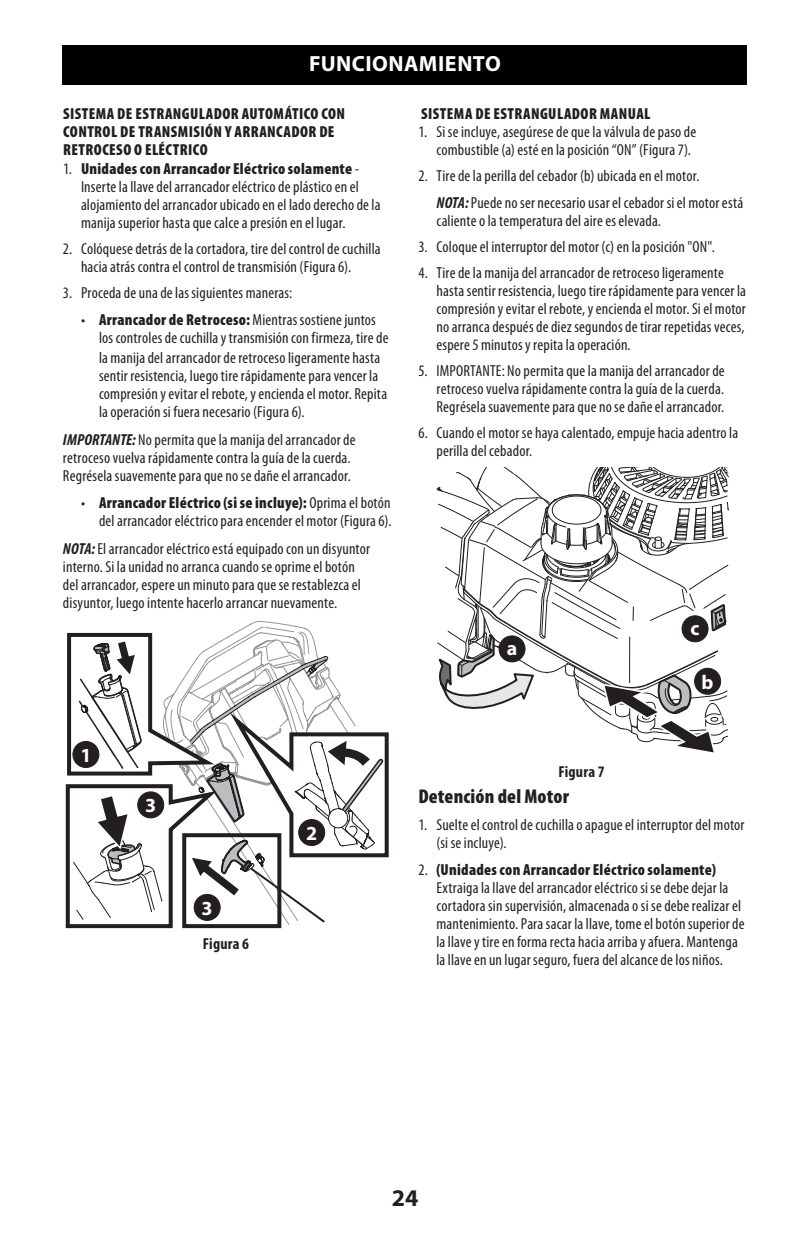
<style>
.page{position:relative;width:810px;height:1242px;background:#fff}
.page>*{position:absolute;margin:0;border:0;box-sizing:border-box;transform-origin:0 0}
.t1{font:700 24px "Myriad Pro";color:#231f20}
.t2{font:700 22px "Myriad Pro";letter-spacing:.025em;color:#fff}
.t3{font:900 condensed 20px "Myriad Pro";letter-spacing:.01em;color:#231f20}
.t4{font:700 20px "Myriad Pro";color:#fff}
.t5{font:condensed 16px/18px "Myriad Pro";letter-spacing:.01em;color:#231f20}
.t6{font:900 condensed 16px/18px "Myriad Pro";letter-spacing:.025em;color:#231f20}
.t7{font:700 condensed 16px "Myriad Pro";letter-spacing:.015em;color:#231f20}
.s1{font-weight:900}
.s2{font-weight:700;font-style:italic}
</style>
<div class="page">
<div style="left:63px;top:45px;width:684px;height:40px;background:#000"></div>
<svg style="left:65px;top:621px;width:324px;height:308px"></svg>
<div style="left:299px;top:820px;width:26px;height:26px;background:#231f20;border-radius:50%"></div>
<div style="left:298px;top:819px;width:27px;height:27px;border:1px solid #231f20;border-radius:50%"></div>
<div style="left:194px;top:894px;width:26px;height:26px;background:#231f20;border-radius:50%"></div>
<div style="left:194px;top:894px;width:27px;height:27px;border:1px solid #231f20;border-radius:50%"></div>
<div style="left:138px;top:792px;width:26px;height:26px;background:#231f20;border-radius:50%"></div>
<div style="left:137px;top:791px;width:27px;height:27px;border:1px solid #231f20;border-radius:50%"></div>
<div style="left:73px;top:741px;width:26px;height:26px;background:#231f20;border-radius:50%"></div>
<div style="left:72px;top:741px;width:27px;height:27px;border:1px solid #231f20;border-radius:50%"></div>
<svg style="left:436px;top:467px;width:293px;height:286px"></svg>
<div style="left:499px;top:636px;width:26px;height:26px;background:#231f20;border-radius:50%"></div>
<div style="left:499px;top:635px;width:27px;height:27px;border:1px solid #231f20;border-radius:50%"></div>
<div style="left:682px;top:616px;width:26px;height:26px;background:#231f20;border-radius:50%"></div>
<div style="left:682px;top:615px;width:27px;height:27px;border:1px solid #231f20;border-radius:50%"></div>
<div style="left:695px;top:668px;width:26px;height:26px;background:#231f20;border-radius:50%"></div>
<div style="left:694px;top:668px;width:27px;height:27px;border:1px solid #231f20;border-radius:50%"></div>
<h2 class="t2" style="left:309px;top:49px;width:193px">FUNCIONAMIENTO</h2>
<p class="t6" style="left:63px;top:105px;width:284px">SISTEMA DE ESTRANGULADOR AUTOMÁTICO CON<br>CONTROL DE TRANSMISIÓN Y ARRANCADOR DE<br>RETROCESO O ELÉCTRICO</p>
<p class="t5" style="left:81px;top:160px;width:301px;text-indent:-18px">1. <span class="s1">Unidades con Arrancador Eléctrico solamente</span> - Inserte la llave del arrancador eléctrico de plástico en el alojamiento del arrancador ubicado en el lado derecho de la manija superior hasta que calce a presión en el lugar.</p>
<p class="t5" style="left:81px;top:240px;width:301px;text-indent:-18px">2. Colóquese detrás de la cortadora, tire del control de cuchilla hacia atrás contra el control de transmisión (Figura 6).</p>
<p class="t5" style="left:63px;top:284px;width:231px">3. Proceda de una de las siguientes maneras:</p>
<p class="t5" style="left:99px;top:311px;width:291px;text-indent:-18px">• <span class="s1">Arrancador de Retroceso:</span> Mientras sostiene juntos los controles de cuchilla y transmisión con firmeza, tire de la manija del arrancador de retrocesoligeramente hasta sentir resistencia, luego tire rápidamente para vencer la compresión y evitar el rebote, y encienda el motor. Repita la operación si fuera necesario (Figura 6).</p>
<p class="t5" style="left:63px;top:431px;width:294px"><span class="s2">IMPORTANTE:</span> No permita que la manija del arrancador de retroceso vuelva rápidamente contra la guía de la cuerda.<br>Regrésela suavemente para que no se dañe el arrancador.</p>
<p class="t5" style="left:81px;top:494px;width:312px;text-align:right">• <span class="s1">Arrancador Eléctrico (si se incluye):</span> Oprima el botón del arrancador eléctrico para encender el motor (Figura 6).</p>
<p class="t5" style="left:63px;top:540px;width:309px"><span class="s2">NOTA:</span> El arrancador eléctrico está equipado con un disyuntor interno. Si la unidad no arranca cuando se oprime el botón del arrancador, espere un minuto para que se restablezca el disyuntor, luego intente hacerlo arrancar nuevamente.</p>
<p class="t6" style="left:421px;top:105px;width:231px">SISTEMA DE ESTRANGULADOR MANUAL</p>
<p class="t5" style="left:437px;top:123px;width:261px;text-indent:-18px">1. Si se incluye, asegúrese de que la válvula de paso de combustible (a) esté en la posición “ON” (Figura 7).</p>
<p class="t5" style="left:437px;top:163px;width:308px;line-height:27.2px;text-indent:-18px">2. Tire de la perilla del cebador (b) ubicada en el motor.<br><span class="s2">NOTA:</span> Puede no ser necesario usar el cebador si el motor está</p>
<p class="t5" style="left:437px;top:212px;width:226px">caliente o la temperatura del aire es elevada.</p>
<p class="t5" style="left:419px;top:238px;width:298px">3. Coloque el interruptor del motor (c) en la posición "ON".</p>
<p class="t5" style="left:437px;top:264px;width:311px;text-indent:-18px">4. Tire de la manija del arrancador de retroceso ligeramente hasta sentir resistencia, luego tire rápidamente para vencer la compresión y evitar el rebote, y encienda el motor. Si el motor no arranca después de diez segundos de tirar repetidas veces, espere 5 minutos y repita la operación.</p>
<p class="t5" style="left:437px;top:362px;width:290px;text-align:justify;text-indent:-18px">5. IMPORTANTE: No permita que la manija del arrancador de retroceso vuelva rápidamente contra la guía de la cuerda.<br>Regrésela suavemente para que no se dañe el arrancador.</p>
<p class="t5" style="left:437px;top:424px;width:303px;text-indent:-18px">6. Cuando el motor se haya calentado, empuje hacia adentro la perilla del cebador.</p>
<p class="t4" style="left:80px;top:742px;width:13px">1</p>
<p class="t4" style="left:145px;top:793px;width:13px">3</p>
<p class="t4" style="left:202px;top:895px;width:13px">3</p>
<p class="t7" style="left:203px;top:933px;width:48px">Figura 6</p>
<p class="t4" style="left:306px;top:820px;width:13px">2</p>
<p class="t4" style="left:507px;top:635px;width:12px">a</p>
<p class="t4" style="left:691px;top:615px;width:11px">c</p>
<p class="t4" style="left:702px;top:669px;width:13px">b</p>
<p class="t7" style="left:558px;top:761px;width:48px">Figura 7</p>
<p class="t3" style="left:418px;top:785px;width:152px">Detención del Motor</p>
<p class="t5" style="left:436px;top:816px;width:310px;text-indent:-18px">1. Suelte el control de cuchilla o apague el interruptor del motor (si se incluye).</p>
<p class="t5" style="left:436px;top:861px;width:310px;text-indent:-18px">2. <span class="s1">(Unidades con Arrancador Eléctrico solamente)<br></span>Extraiga la llave del arrancador eléctrico si se debe dejar la cortadora sin supervisión, almacenada o si se debe realizar el mantenimiento. Para sacar la llave, tome el botón superior de la llave y tire en forma recta hacia arriba y afuera. Mantenga la llave en un lugar seguro, fuera del alcance de los niños.</p>
<h1 class="t1" style="left:392px;top:1182px;width:28px">24</h1>
</div>
